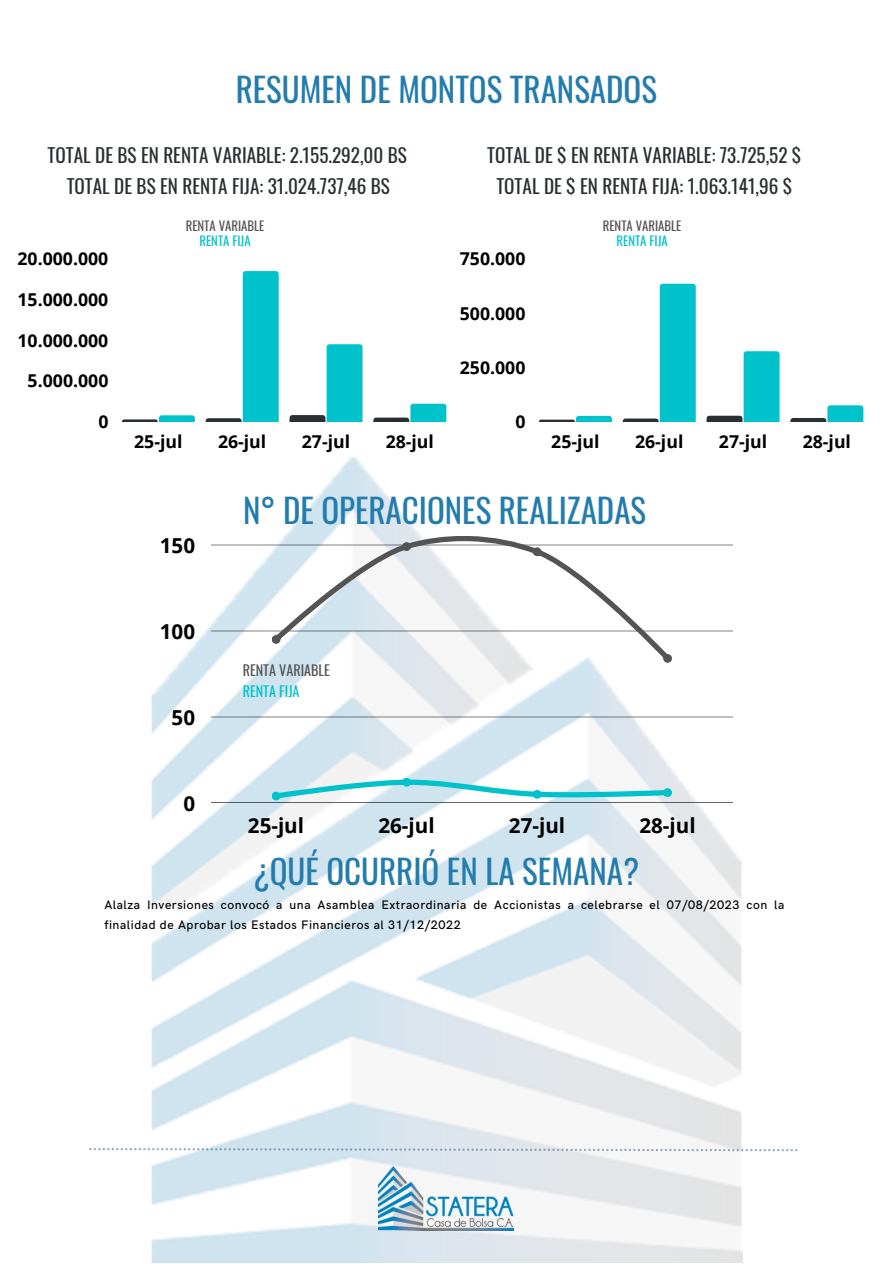
<style>
.page{position:relative;width:893px;height:1264px;background:#fff}
.page>*{position:absolute;margin:0;border:0;box-sizing:border-box;transform-origin:0 0}
.t1{font:33px "Oswald";color:#237cae}
.t2{font:700 20.55px "Open Sans";color:#000}
.t3{font:19.2px "Oswald";color:#292f33}
.t4{font:700 17.7px "Open Sans";color:#000}
.t5{font:14.1px "Oswald";color:#545454}
.t6{font:14.1px "Oswald";color:#00c2cb}
.t7{font:12.75px "Oswald";color:#545454}
.t8{font:12.75px "Oswald";color:#00c2cb}
.t9{font:500 12.3px/19.5px "HK Grotesk";letter-spacing:.045em;color:#000}
</style>
<div class="page">
<img style="left:151px;top:457px;width:591px;height:805px">
<svg style="left:122px;top:415px;width:73px;height:7px"></svg>
<svg style="left:206px;top:271px;width:73px;height:151px"></svg>
<svg style="left:289px;top:344px;width:73px;height:78px"></svg>
<svg style="left:373px;top:404px;width:73px;height:18px"></svg>
<hr style="left:211px;top:544px;width:521px;height:1px;background:#000">
<hr style="left:211px;top:630px;width:521px;height:1px;background:#000">
<hr style="left:211px;top:716px;width:521px;height:1px;background:#000">
<hr style="left:211px;top:802px;width:521px;height:1px;background:#000">
<svg style="left:272px;top:536px;width:399px;height:126px"></svg>
<svg style="left:272px;top:778px;width:399px;height:22px"></svg>
<img style="left:379px;top:1166px;width:135px;height:64px">
<svg style="left:539px;top:416px;width:73px;height:6px"></svg>
<svg style="left:622px;top:284px;width:73px;height:138px"></svg>
<svg style="left:706px;top:351px;width:73px;height:71px"></svg>
<svg style="left:790px;top:405px;width:73px;height:17px"></svg>
<svg style="left:89px;top:1147px;width:708px;height:4px"></svg>
<p class="t1" style="left:236px;top:64px;width:423px">RESUMEN DE MONTOS TRANSADOS</p>
<p class="t3" style="left:48px;top:140px;width:361px">TOTAL DE BS EN RENTA VARIABLE: 2.155.292,00 BS</p>
<p class="t3" style="left:487px;top:140px;width:315px">TOTAL DE $ EN RENTA VARIABLE: 73.725,52 $</p>
<p class="t3" style="left:67px;top:171px;width:325px">TOTAL DE BS EN RENTA FIJA: 31.024.737,46 BS</p>
<p class="t3" style="left:496px;top:171px;width:297px">TOTAL DE $ EN RENTA FIJA: 1.063.141,96 $</p>
<p class="t7" style="left:186px;top:216px;width:80px">RENTA VARIABLE</p>
<p class="t8" style="left:199px;top:230px;width:53px">RENTA FIJA</p>
<p class="t7" style="left:602px;top:216px;width:80px">RENTA VARIABLE</p>
<p class="t8" style="left:616px;top:230px;width:53px">RENTA FIJA</p>
<p class="t4" style="left:18px;top:246px;width:92px">20.000.000</p>
<p class="t4" style="left:18px;top:287px;width:92px">15.000.000</p>
<p class="t4" style="left:18px;top:328px;width:92px">10.000.000</p>
<p class="t4" style="left:28px;top:368px;width:82px">5.000.000</p>
<p class="t4" style="left:98px;top:409px;width:12px">0</p>
<p class="t4" style="left:460px;top:246px;width:67px">750.000</p>
<p class="t4" style="left:460px;top:301px;width:67px">500.000</p>
<p class="t4" style="left:460px;top:355px;width:67px">250.000</p>
<p class="t4" style="left:515px;top:409px;width:12px">0</p>
<p class="t4" style="left:134px;top:428px;width:50px">25-jul</p>
<p class="t4" style="left:218px;top:428px;width:50px">26-jul</p>
<p class="t4" style="left:302px;top:428px;width:50px">27-jul</p>
<p class="t4" style="left:385px;top:428px;width:50px">28-jul</p>
<p class="t4" style="left:551px;top:428px;width:50px">25-jul</p>
<p class="t4" style="left:635px;top:428px;width:50px">26-jul</p>
<p class="t4" style="left:718px;top:428px;width:50px">27-jul</p>
<p class="t4" style="left:802px;top:428px;width:50px">28-jul</p>
<p class="t2" style="left:160px;top:531px;width:37px">150</p>
<p class="t2" style="left:160px;top:617px;width:37px">100</p>
<p class="t2" style="left:172px;top:702px;width:25px">50</p>
<p class="t2" style="left:183px;top:788px;width:13px">0</p>
<p class="t1" style="left:243px;top:484px;width:404px">N° DE OPERACIONES REALIZADAS</p>
<p class="t5" style="left:243px;top:659px;width:89px">RENTA VARIABLE</p>
<p class="t6" style="left:243px;top:680px;width:58px">RENTA FIJA</p>
<p class="t2" style="left:248px;top:811px;width:58px">25-jul</p>
<p class="t2" style="left:378px;top:811px;width:58px">26-jul</p>
<p class="t2" style="left:509px;top:811px;width:58px">27-jul</p>
<p class="t2" style="left:639px;top:811px;width:58px">28-jul</p>
<p class="t1" style="left:253px;top:845px;width:387px">¿QUÉ OCURRIÓ EN LA SEMANA?</p>
<p class="t9" style="left:104px;top:895px;width:681px">Alalza Inversiones convocó a una Asamblea Extraordinaria de Accionistas a celebrarse el 07/08/2023 con la finalidad de Aprobar los Estados Financieros al 31/12/2022</p>
</div>
